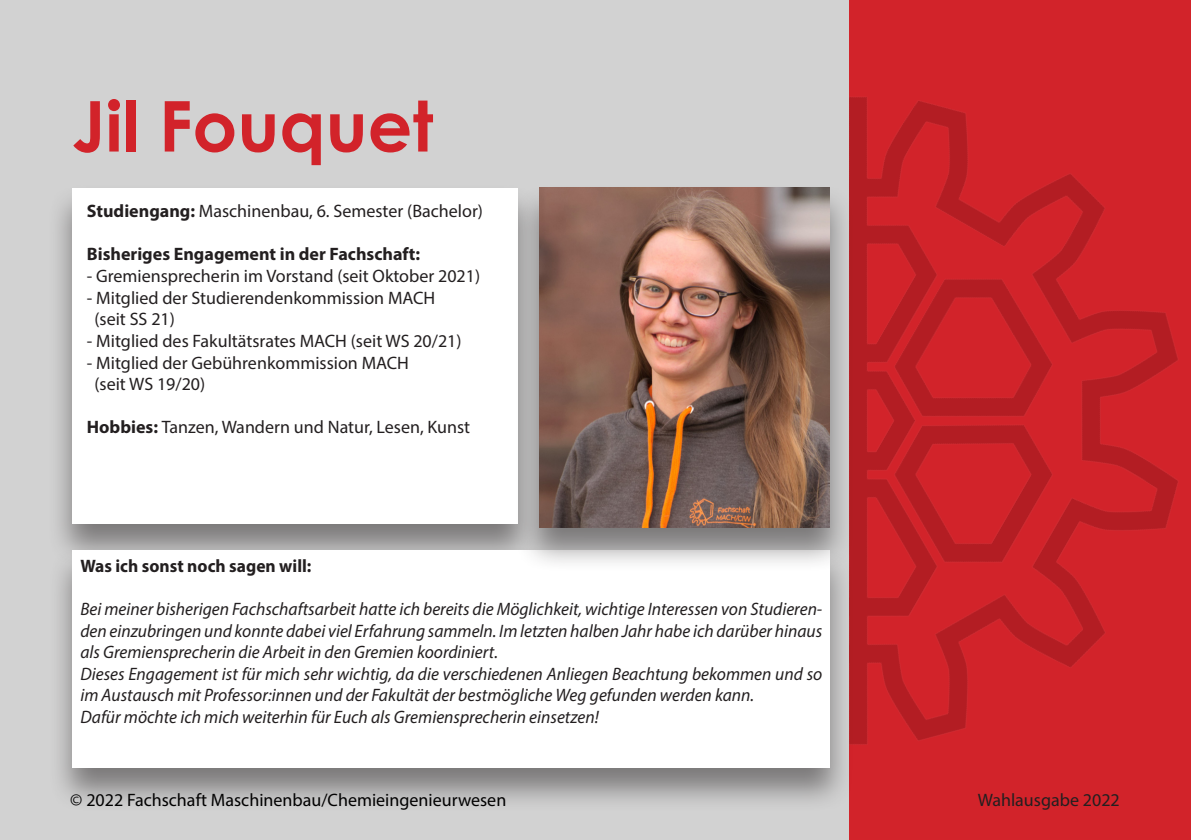
<style>
.page{position:relative;width:1191px;height:840px;background:#fff}
.page>*{position:absolute;margin:0;border:0;box-sizing:border-box;transform-origin:0 0}
.Standardtext{font:700 70px "Century Gothic";color:#d2232a}
.Standardtext-2{font:italic 18px/21.6px "Myriad Pro";color:#231f20;text-align:justify}
.Standardtext-3{font:18px "Myriad Pro";color:#231f20}
.Standardtext-4{font:700 18px "Myriad Pro";color:#231f20}
.t1{font:18px "Myriad Pro";color:#000}
.s1{font-weight:700}
</style>
<div class="page">
<img style="left:849px;top:0;width:342px;height:839px">
<div style="left:0;top:0;width:849px;height:839px;background:#d2d2d2"></div>
<div style="left:47px;top:183px;width:495px;height:386px;background:#231f20;opacity:.5"></div>
<div style="left:72px;top:188px;width:445px;height:335px;background:#fff"></div>
<div style="left:48px;top:545px;width:806px;height:267px;background:#231f20;opacity:.5"></div>
<div style="left:73px;top:550px;width:757px;height:217px;background:#fff"></div>
<div style="left:514px;top:183px;width:340px;height:389px;background:#231f20;opacity:.5"></div>
<img style="left:539px;top:188px;width:290px;height:339px">
<p class="Standardtext" style="left:72px;top:73px;width:363px">Jil Fouquet</p>
<p class="Standardtext-3" style="left:87px;top:200px;width:397px"><span class="s1">Studiengang:</span> Maschinenbau, 6. Semester (Bachelor)</p>
<p class="Standardtext-4" style="left:87px;top:242px;width:335px">Bisheriges Engagement in der Fachschaft:</p>
<p class="Standardtext-3" style="left:87px;top:265px;width:395px">- Gremiensprecherin im Vorstand (seit Oktober 2021)</p>
<p class="Standardtext-3" style="left:87px;top:286px;width:350px">- Mitglied der Studierendenkommission MACH</p>
<p class="Standardtext-3" style="left:94px;top:308px;width:82px">(seit SS 21)</p>
<p class="Standardtext-3" style="left:87px;top:329px;width:376px">- Mitglied des Fakultätsrates MACH (seit WS 20/21)</p>
<p class="Standardtext-3" style="left:87px;top:351px;width:323px">- Mitglied der Gebührenkommission MACH</p>
<p class="Standardtext-3" style="left:94px;top:373px;width:112px">(seit WS 19/20)</p>
<p class="Standardtext-3" style="left:87px;top:416px;width:385px"><span class="s1">Hobbies:</span> Tanzen, Wandern und Natur, Lesen, Kunst</p>
<p class="Standardtext-4" style="left:80px;top:553px;width:233px">Was ich sonst noch sagen will:</p>
<p class="Standardtext-2" style="left:80px;top:597px;width:743px">Bei meiner bisherigen Fachschaftsarbeit hatte ich bereits die Möglichkeit, wichtige Interessen von Studieren&shy;den einzubringen und konnte dabei viel Erfahrung sammeln. Im letzten halben Jahr habe ich darüber hinaus als Gremiensprecherin die Arbeit in den Gremien koordiniert.</p>
<p class="Standardtext-2" style="left:80px;top:662px;width:743px">Dieses Engagement ist für mich sehr wichtig, da die verschiedenen Anliegen Beachtung bekommen und so im Austausch mit Professor:innen und der Fakultät der bestmögliche Weg gefunden werden kann.</p>
<p class="Standardtext-2" style="left:80px;top:705px;width:520px">Dafür möchte ich mich weiterhin für Euch als Gremiensprecherin einsetzen!</p>
<p class="t1" style="left:70px;top:788px;width:437px">© 2022 Fachschaft Maschinenbau/Chemieingenieurwesen</p>
<p class="Standardtext-3" style="left:977px;top:788px;width:144px">Wahlausgabe 2022</p>
</div>
